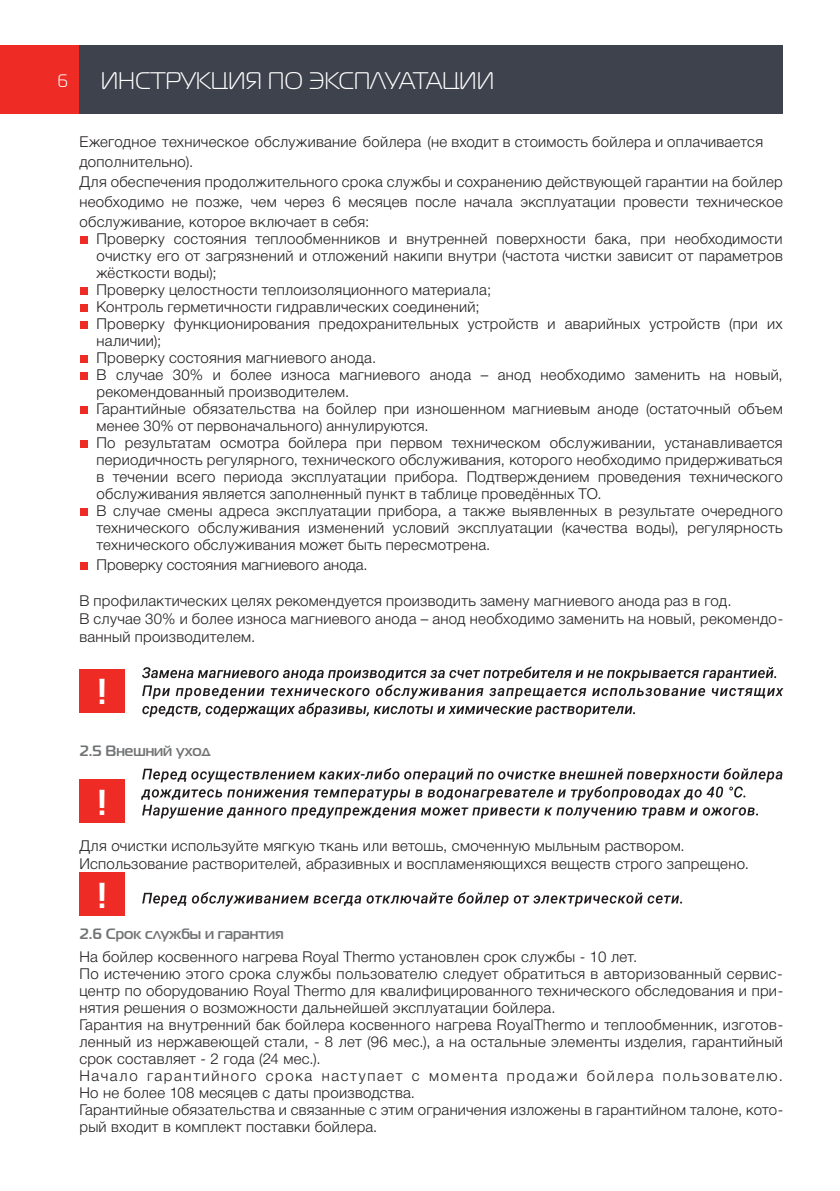
<style>
.page{position:relative;width:840px;height:1191px;background:#fff}
.page>*{position:absolute;margin:0;border:0;box-sizing:border-box;transform-origin:0 0}
.t1{font:700 36px "Magistral C";color:#fff}
.t2{font:24px "Magistral C";color:#fff}
.t3{font:18px "Magistral C";color:#fff}
.t4{font:300 15px/17px "Helvetica Neue Cyr";letter-spacing:.02em;color:#211d1e}
.t5{font:700 15px "Magistral C";color:#717375}
.t6{font:300 15px "Helvetica Neue Cyr";color:#211d1e}
</style>
<div class="page">
<div style="left:0;top:45px;width:91px;height:68px;background:#ee2c25"></div>
<div style="left:79px;top:45px;width:703px;height:68px;background:#3e424c"></div>
<div style="left:81px;top:236px;width:7px;height:8px;background:#ee2c25"></div>
<div style="left:81px;top:287px;width:7px;height:8px;background:#ee2c25"></div>
<div style="left:81px;top:304px;width:7px;height:8px;background:#ee2c25"></div>
<div style="left:81px;top:321px;width:7px;height:8px;background:#ee2c25"></div>
<div style="left:81px;top:355px;width:7px;height:8px;background:#ee2c25"></div>
<div style="left:81px;top:372px;width:7px;height:8px;background:#ee2c25"></div>
<div style="left:81px;top:406px;width:7px;height:8px;background:#ee2c25"></div>
<div style="left:81px;top:440px;width:7px;height:8px;background:#ee2c25"></div>
<div style="left:81px;top:508px;width:7px;height:8px;background:#ee2c25"></div>
<div style="left:81px;top:562px;width:7px;height:8px;background:#ee2c25"></div>
<div style="left:79px;top:668px;width:46px;height:44px;background:#ee2c25"></div>
<svg style="left:142px;top:666px;width:641px;height:51px"></svg>
<div style="left:79px;top:779px;width:46px;height:44px;background:#ee2c25"></div>
<svg style="left:141px;top:768px;width:641px;height:50px"></svg>
<div style="left:79px;top:872px;width:46px;height:44px;background:#ee2c25"></div>
<svg style="left:142px;top:892px;width:539px;height:14px"></svg>
<p class="t3" style="left:58px;top:71px;width:12px">6</p>
<h2 class="t2" style="left:101px;top:68px;width:395px">ИНСТРУКЦИЯ ПО ЭКСПЛУАТАЦИИ</h2>
<p class="t4" style="left:79px;top:132px;width:704px;line-height:20px">Ежегодное техническое обслуживание бойлера (не входит в стоимость бойлера и оплачивается дополнительно).<br>Для обеспечения продолжительного срока службы и сохранению действующей гарантии на бойлер необходимо не позже, чем через 6 месяцев после начала эксплуатации провести техническое обслуживание, которое включает в себя:</p>
<p class="t4" style="left:96px;top:230px;width:687px">Проверку состояния теплообменников и внутренней поверхности бака, при необходимости очистку его от загрязнений и отложений накипи внутри (частота чистки зависит от параметров жёсткости воды);<br>Проверку целостности теплоизоляционного материала;<br>Контроль герметичности гидравлических соединений;<br>Проверку функционирования предохранительных устройств и аварийных устройств (при их наличии);<br>Проверку состояния магниевого анода.<br>В случае 30% и более износа магниевого анода – анод необходимо заменить на новый, рекомендованный производителем.<br>Гарантийные обязательства на бойлер при изношенном магниевым аноде (остаточный объем менее 30% от первоначального) аннулируются.<br>По результатам осмотра бойлера при первом техническом обслуживании, устанавливается периодичность регулярного, технического обслуживания, которого необходимо придерживаться в течении всего периода эксплуатации прибора. Подтверждением проведения технического обслуживания является заполненный пункт в таблице проведённых ТО.<br>В случае смены адреса эксплуатации прибора, а также выявленных в результате очередного технического обслуживания изменений условий эксплуатации (качества воды), регулярность технического обслуживания может быть пересмотрена.</p>
<p class="t6" style="left:96px;top:556px;width:272px">Проверку состояния магниевого анода.</p>
<p class="t4" style="left:79px;top:592px;width:705px;line-height:18px">В профилактических целях рекомендуется производить замену магниевого анода раз в год.<br>В случае 30% и более износа магниевого анода – анод необходимо заменить на новый, рекомендо&shy;ванный производителем.</p>
<h1 class="t1" style="left:97px;top:670px;width:11px">!</h1>
<p class="t5" style="left:79px;top:741px;width:132px">2.5 Внешний уход</p>
<h1 class="t1" style="left:97px;top:780px;width:11px">!</h1>
<p class="t4" style="left:79px;top:837px;width:670px;line-height:18px">Для очистки используйте мягкую ткань или ветошь, смоченную мыльным раствором.<br>Использование растворителей, абразивных и воспламеняющихся веществ строго запрещено.</p>
<h1 class="t1" style="left:97px;top:873px;width:11px">!</h1>
<p class="t5" style="left:79px;top:925px;width:206px">2.6 Срок службы и гарантия</p>
<p class="t4" style="left:79px;top:948px;width:705px">На бойлер косвенного нагрева Royal Thermo установлен срок службы - 10 лет.<br>По истечению этого срока службы пользователю следует обратиться в авторизованный сервис&shy;центр по оборудованию Royal Thermo для квалифицированного технического обследования и при&shy;нятия решения о возможности дальнейшей эксплуатации бойлера.<br>Гарантия на внутренний бак бойлера косвенного нагрева RoyalThermo и теплообменник, изготов&shy;ленный из нержавеющей стали, - 8 лет (96 мес.), а на остальные элементы изделия, гарантийный срок составляет - 2 года (24 мес.).<br>Начало гарантийного срока наступает с момента продажи бойлера пользователю.<br>Но не более 108 месяцев с даты производства.<br>Гарантийные обязательства и связанные с этим ограничения изложены в гарантийном талоне, кото&shy;рый входит в комплект поставки бойлера.</p>
</div>
